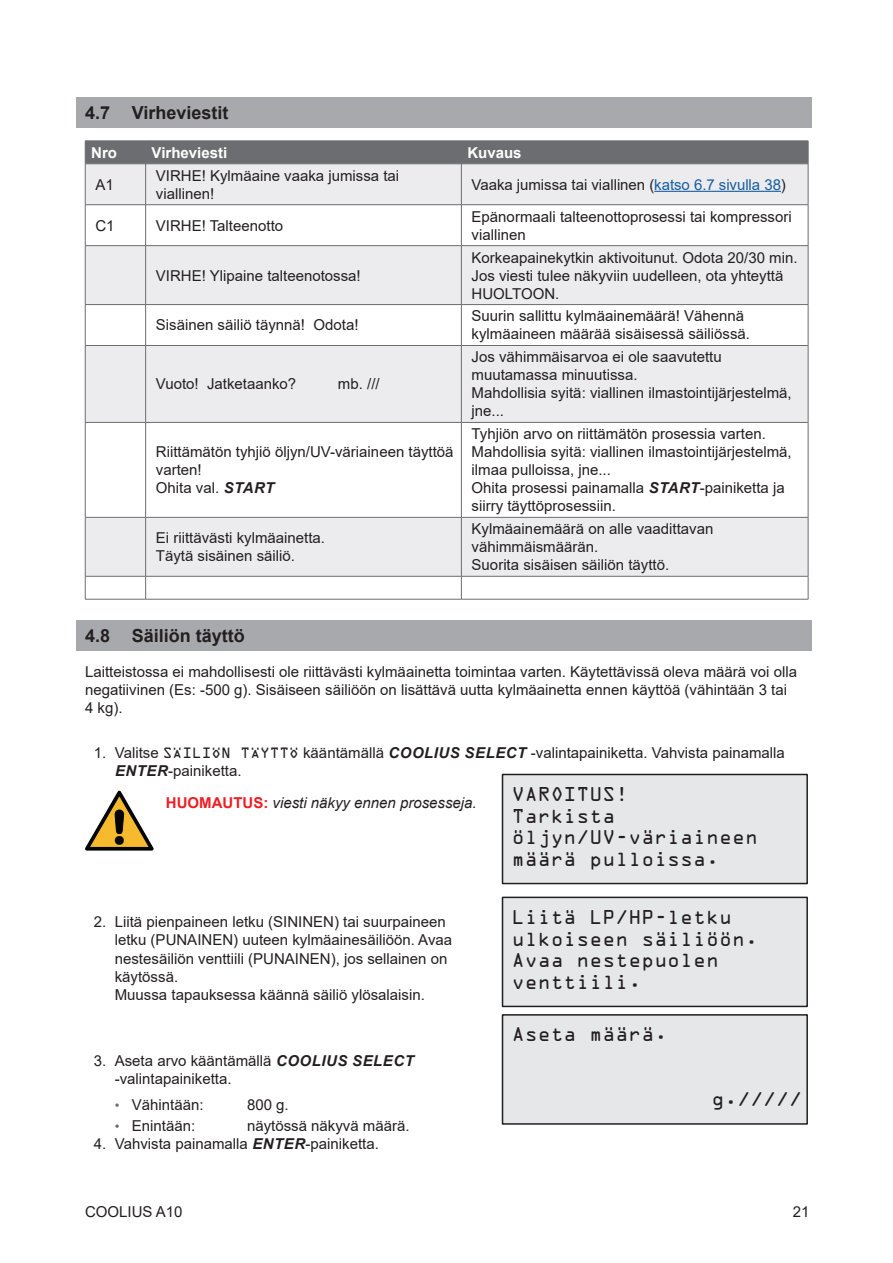
<style>
.page{position:relative;width:893px;height:1263px;background:#fff}
.page>*{position:absolute;margin:0;border:0;box-sizing:border-box;transform-origin:0 0}
.t1{font:18px/21.6px "OCRA Std";color:#231f20}
.t2{font:700 18px "Arial";color:#231f20}
.t3{font:15px/18px "Arial";color:#231f20}
.t4{font:italic 15px "Arial";color:#231f20}
.t5{font:700 15px "Arial";color:#fff}
.s1{color:#175d9e}
.s2{font-weight:700;font-style:italic}
.s3{font-family:"OCRA Std";font-size:13.5px}
.s4{font-weight:700;font-style:normal;color:#ee1d23}
.s5{font-size:13.5px;color:#6c6e71}
</style>
<div class="page">
<div style="left:77px;top:98px;width:735px;height:30px;background:#a8a9ad"></div>
<div style="left:77px;top:621px;width:735px;height:30px;background:#a8a9ad"></div>
<svg style="left:86px;top:165px;width:722px;height:411px;fill:#ececee"></svg>
<div style="left:85px;top:141px;width:724px;height:23px;background:#6c6d70"></div>
<hr style="left:85px;top:164px;width:61px;height:1px;background:#6c6d70">
<hr style="left:85px;top:164px;width:1px;height:41px;background:#6c6d70">
<hr style="left:146px;top:164px;width:315px;height:1px;background:#6c6d70">
<hr style="left:145px;top:164px;width:1px;height:41px;background:#6c6d70">
<hr style="left:461px;top:164px;width:347px;height:1px;background:#6c6d70">
<hr style="left:461px;top:164px;width:1px;height:41px;background:#6c6d70">
<hr style="left:808px;top:164px;width:1px;height:41px;background:#6c6d70">
<hr style="left:85px;top:204px;width:61px;height:1px;background:#6c6d70">
<hr style="left:85px;top:205px;width:1px;height:40px;background:#6c6d70">
<hr style="left:146px;top:204px;width:315px;height:1px;background:#6c6d70">
<hr style="left:145px;top:205px;width:1px;height:40px;background:#6c6d70">
<hr style="left:461px;top:204px;width:347px;height:1px;background:#6c6d70">
<hr style="left:461px;top:205px;width:1px;height:40px;background:#6c6d70">
<hr style="left:808px;top:205px;width:1px;height:40px;background:#6c6d70">
<hr style="left:85px;top:245px;width:61px;height:1px;background:#6c6d70">
<hr style="left:85px;top:246px;width:1px;height:58px;background:#6c6d70">
<hr style="left:146px;top:245px;width:315px;height:1px;background:#6c6d70">
<hr style="left:145px;top:246px;width:1px;height:58px;background:#6c6d70">
<hr style="left:461px;top:245px;width:347px;height:1px;background:#6c6d70">
<hr style="left:461px;top:246px;width:1px;height:58px;background:#6c6d70">
<hr style="left:808px;top:246px;width:1px;height:58px;background:#6c6d70">
<hr style="left:85px;top:304px;width:61px;height:1px;background:#6c6d70">
<hr style="left:85px;top:305px;width:1px;height:40px;background:#6c6d70">
<hr style="left:146px;top:304px;width:315px;height:1px;background:#6c6d70">
<hr style="left:145px;top:305px;width:1px;height:40px;background:#6c6d70">
<hr style="left:461px;top:304px;width:347px;height:1px;background:#6c6d70">
<hr style="left:461px;top:305px;width:1px;height:40px;background:#6c6d70">
<hr style="left:808px;top:305px;width:1px;height:40px;background:#6c6d70">
<hr style="left:85px;top:345px;width:61px;height:1px;background:#6c6d70">
<hr style="left:85px;top:346px;width:1px;height:76px;background:#6c6d70">
<hr style="left:146px;top:345px;width:315px;height:1px;background:#6c6d70">
<hr style="left:145px;top:346px;width:1px;height:76px;background:#6c6d70">
<hr style="left:461px;top:345px;width:347px;height:1px;background:#6c6d70">
<hr style="left:461px;top:346px;width:1px;height:76px;background:#6c6d70">
<hr style="left:808px;top:346px;width:1px;height:76px;background:#6c6d70">
<hr style="left:85px;top:422px;width:61px;height:1px;background:#6c6d70">
<hr style="left:85px;top:423px;width:1px;height:94px;background:#6c6d70">
<hr style="left:146px;top:422px;width:315px;height:1px;background:#6c6d70">
<hr style="left:145px;top:423px;width:1px;height:94px;background:#6c6d70">
<hr style="left:461px;top:422px;width:347px;height:1px;background:#6c6d70">
<hr style="left:461px;top:423px;width:1px;height:94px;background:#6c6d70">
<hr style="left:808px;top:423px;width:1px;height:94px;background:#6c6d70">
<hr style="left:85px;top:517px;width:61px;height:1px;background:#6c6d70">
<hr style="left:85px;top:517px;width:1px;height:59px;background:#6c6d70">
<hr style="left:146px;top:517px;width:315px;height:1px;background:#6c6d70">
<hr style="left:145px;top:517px;width:1px;height:59px;background:#6c6d70">
<hr style="left:461px;top:517px;width:347px;height:1px;background:#6c6d70">
<hr style="left:461px;top:517px;width:1px;height:59px;background:#6c6d70">
<hr style="left:808px;top:517px;width:1px;height:59px;background:#6c6d70">
<hr style="left:85px;top:576px;width:61px;height:1px;background:#6c6d70">
<svg style="left:85px;top:576px;width:1px;height:23px"></svg>
<hr style="left:146px;top:576px;width:315px;height:1px;background:#6c6d70">
<svg style="left:145px;top:576px;width:1px;height:23px"></svg>
<hr style="left:461px;top:576px;width:347px;height:1px;background:#6c6d70">
<svg style="left:461px;top:576px;width:1px;height:23px"></svg>
<svg style="left:808px;top:576px;width:1px;height:23px"></svg>
<hr style="left:85px;top:599px;width:61px;height:1px;background:#6c6d70">
<hr style="left:146px;top:599px;width:315px;height:1px;background:#6c6d70">
<hr style="left:461px;top:599px;width:347px;height:1px;background:#6c6d70">
<hr style="left:654px;top:191px;width:127px;height:1px;background:#175d9e">
<div style="left:502px;top:774px;width:305px;height:109px;background:#e6e7e9"></div>
<div style="left:502px;top:774px;width:306px;height:110px;border:2px solid #231f20"></div>
<svg style="left:85px;top:791px;width:69px;height:59px"></svg>
<div style="left:502px;top:897px;width:305px;height:109px;background:#e6e7e9"></div>
<div style="left:502px;top:897px;width:306px;height:110px;border:2px solid #231f20"></div>
<div style="left:502px;top:1015px;width:305px;height:109px;background:#e6e7e9"></div>
<div style="left:502px;top:1014px;width:306px;height:111px;border:2px solid #231f20"></div>
<p class="t2" style="left:85px;top:100px;width:145px">4.7 Virheviestit</p>
<p class="t5" style="left:91px;top:142px;width:27px">Nro</p>
<p class="t5" style="left:152px;top:142px;width:77px">Virheviesti</p>
<p class="t5" style="left:467px;top:142px;width:56px">Kuvaus</p>
<p class="t3" style="left:95px;top:175px;width:20px">A1</p>
<p class="t3" style="left:156px;top:166px;width:245px">VIRHE! Kylmäaine vaaka jumissa tai viallinen!</p>
<p class="t3" style="left:472px;top:175px;width:316px">Vaaka jumissa tai viallinen (<span class="s1">katso 6.7 sivulla 38</span>)</p>
<p class="t3" style="left:95px;top:216px;width:21px">C1</p>
<p class="t3" style="left:156px;top:216px;width:129px">VIRHE! Talteenotto</p>
<p class="t3" style="left:472px;top:207px;width:322px">Epänormaali talteenottoprosessi tai kompressori viallinen</p>
<p class="t3" style="left:156px;top:266px;width:206px">VIRHE! Ylipaine talteenotossa!</p>
<p class="t3" style="left:472px;top:248px;width:327px">Korkeapainekytkin aktivoitunut. Odota 20/30 min.<br>Jos viesti tulee näkyviin uudelleen, ota yhteyttä<br>HUOLTOON.</p>
<p class="t3" style="left:156px;top:316px;width:204px">Sisäinen säiliö täynnä! Odota!</p>
<p class="t3" style="left:472px;top:307px;width:280px">Suurin sallittu kylmäainemäärä! Vähennä kylmäaineen määrää sisäisessä säiliössä.</p>
<p class="t3" style="left:156px;top:375px;width:142px">Vuoto! Jatketaanko?</p>
<p class="t3" style="left:338px;top:375px;width:43px">mb. ///</p>
<p class="t3" style="left:472px;top:348px;width:322px">Jos vähimmäisarvoa ei ole saavutettu muutamassa minuutissa.<br>Mahdollisia syitä: viallinen ilmastointijärjestelmä, jne...</p>
<p class="t3" style="left:156px;top:443px;width:299px">Riittämätön tyhjiö öljyn/UV-väriaineen täyttöä varten!<br>Ohita val. <span class="s2">START</span></p>
<p class="t3" style="left:472px;top:425px;width:322px">Tyhjiön arvo on riittämätön prosessia varten.<br>Mahdollisia syitä: viallinen ilmastointijärjestelmä, ilmaa pulloissa, jne...<br>Ohita prosessi painamalla <span class="s2">START</span>-painiketta ja siirry täyttöprosessiin.</p>
<p class="t3" style="left:156px;top:529px;width:171px">Ei riittävästi kylmäainetta.<br>Täytä sisäinen säiliö.</p>
<p class="t3" style="left:472px;top:520px;width:243px">Kylmäainemäärä on alle vaadittavan vähimmäismäärän.<br>Suorita sisäisen säiliön täyttö.</p>
<p class="t2" style="left:85px;top:623px;width:161px">4.8 Säiliön täyttö</p>
<p class="t3" style="left:85px;top:663px;width:713px">Laitteistossa ei mahdollisesti ole riittävästi kylmäainetta toimintaa varten. Käytettävissä oleva määrä voi olla negatiivinen (Es: -500 g). Sisäiseen säiliöön on lisättävä uutta kylmäainetta ennen käyttöä (vähintään 3 tai<br>4 kg).</p>
<p class="t3" style="left:115px;top:743px;width:671px;text-indent:-21px">1. Valitse <span class="s3">SÄILIÖN TÄYTTÖ</span> kääntämällä <span class="s2">COOLIUS SELECT</span> -valintapainiketta. Vahvista painamalla<br><span class="s2">ENTER</span>-painiketta.</p>
<p class="t4" style="left:166px;top:793px;width:312px"><span class="s4">HUOMAUTUS:</span> viesti näkyy ennen prosesseja.</p>
<p class="t1" style="left:512px;top:785px;width:248px">VAROITUS!<br>Tarkista öljyn/UV-väriaineen määrä pulloissa.</p>
<p class="t3" style="left:115px;top:913px;width:339px;text-indent:-21px">2. Liitä pienpaineen letku (SININEN) tai suurpaineen letku (PUNAINEN) uuteen kylmäainesäiliöön. Avaa nestesäiliön venttiili (PUNAINEN), jos sellainen on käytössä.<br>Muussa tapauksessa käännä säiliö ylösalaisin.</p>
<p class="t3" style="left:115px;top:1052px;width:301px;text-indent:-21px">3. Aseta arvo kääntämällä <span class="s2">COOLIUS SELECT </span>-valintapainiketta.</p>
<p class="t3" style="left:115px;top:1095px;width:90px"><span class="s5">•</span> Vähintään:</p>
<p class="t3" style="left:247px;top:1095px;width:43px">800 g.</p>
<p class="t3" style="left:115px;top:1116px;width:82px"><span class="s5">•</span> Enintään:</p>
<p class="t3" style="left:247px;top:1116px;width:164px">näytössä näkyvä määrä.</p>
<p class="t3" style="left:94px;top:1134px;width:287px">4. Vahvista painamalla <span class="s2">ENTER</span>-painiketta.</p>
<p class="t1" style="left:512px;top:908px;width:248px">Liitä LP/HP-letku ulkoiseen säiliöön.<br>Avaa nestepuolen venttiili.</p>
<p class="t1" style="left:512px;top:1025px;width:157px">Aseta määrä.</p>
<p class="t1" style="left:711px;top:1090px;width:92px">g./////</p>
<p class="t3" style="left:85px;top:1202px;width:99px">COOLIUS A10</p>
<p class="t3" style="left:793px;top:1202px;width:18px">21</p>
</div>
